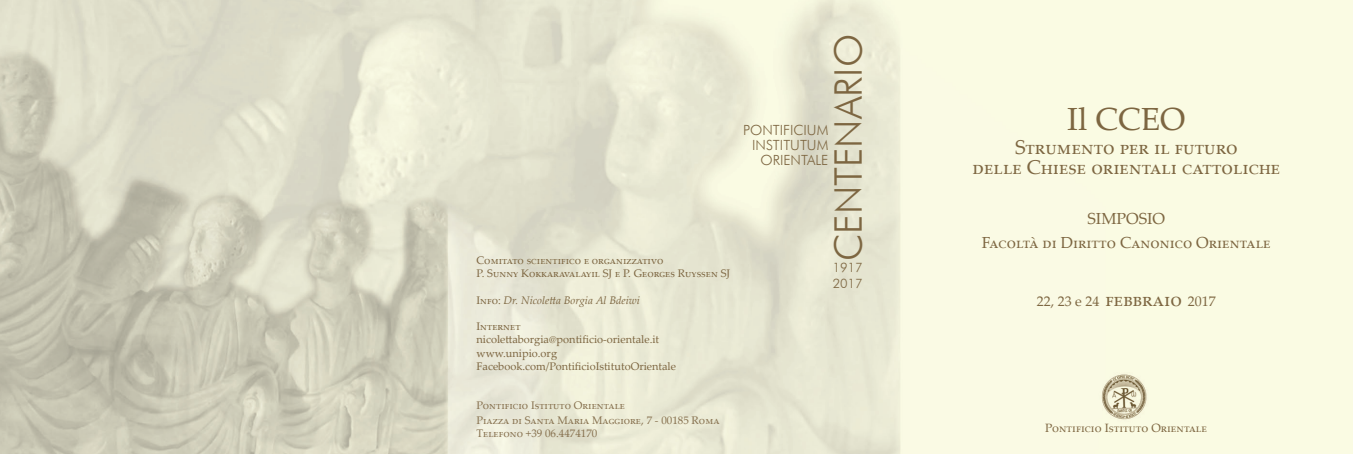
<style>
.page{position:relative;width:1353px;height:454px;background:#fff}
.page>*{position:absolute;margin:0;border:0;box-sizing:border-box;transform-origin:0 0}
.t1{font:300 38px "Futura BT";color:#7d6641}
.t2{font:32px "Palatino Linotype";color:#7d6641}
.t3{font:20px "Palatino Linotype";color:#7d6641}
.t4{font:16px "Palatino Linotype";color:#7d6641}
.t5{font:300 14px "Futura BT";color:#7d6641}
.t6{font:14px "Palatino Linotype";color:#7d6641}
.t7{font:300 13px "Futura BT";color:#7d6641}
.t8{font:12px "Palatino Linotype";color:#7d6641}
.t9{font:11px "Palatino Linotype";color:#7d6641}
.t10{font:11px "Palatino Linotype";color:#86704e}
.t11{font:italic 11px "Palatino Linotype";color:#7d6641}
.s1{font-style:normal}
.s2{font-size:20px}
</style>
<div class="page">
<img style="left:0;top:0;width:1352px;height:454px">
<p class="t9" style="left:476px;top:252px;width:188px">Comitato scientifico e organizzativo</p>
<p class="t9" style="left:476px;top:266px;width:255px">P. Sunny Kokkaravalayil SJ e P. Georges Ruyssen SJ</p>
<p class="t11" style="left:476px;top:292px;width:165px"><span class="s1">Info:</span> Dr. Nicoletta Borgia Al Bdeiwi</p>
<p class="t9" style="left:476px;top:318px;width:46px">Internet</p>
<p class="t9" style="left:476px;top:332px;width:184px">nicolettaborgia@pontificio-orientale.it</p>
<p class="t9" style="left:476px;top:345px;width:82px">www.unipio.org</p>
<p class="t9" style="left:476px;top:358px;width:201px">Facebook.com/PontificioIstitutoOrientale</p>
<p class="t10" style="left:476px;top:398px;width:150px">Pontificio Istituto Orientale</p>
<p class="t10" style="left:476px;top:412px;width:244px">Piazza di Santa Maria Maggiore, 7 - 00185 Roma</p>
<p class="t10" style="left:476px;top:425px;width:122px">Telefono +39 06.4474170</p>
<p class="t1" style="left:825px;top:261px;width:228px;rotate:-90deg">CENTENARIO</p>
<p class="t7" style="left:832px;top:260px;width:31px">1917</p>
<p class="t7" style="left:832px;top:276px;width:31px">2017</p>
<p class="t5" style="left:743px;top:121px;width:87px">PONTIFICIUM</p>
<p class="t5" style="left:752px;top:136px;width:78px">INSTITUTUM</p>
<p class="t5" style="left:760px;top:151px;width:69px">ORIENTALE</p>
<p class="t2" style="left:1067px;top:96px;width:120px">Il CCEO</p>
<p class="t3" style="left:1014px;top:133px;width:224px">Strumento per il futuro</p>
<p class="t3" style="left:972px;top:153px;width:309px">delle Chiese orientali cattoliche</p>
<p class="t4" style="left:1087px;top:207px;width:79px">SIMPOSIO</p>
<p class="t4" style="left:981px;top:231px;width:290px">Facoltà di Diritto Canonico Orientale</p>
<p class="t6" style="left:1036px;top:291px;width:181px">22, 23 e 24 <span class="s2">febbraio</span> 2017</p>
<p class="t8" style="left:1044px;top:419px;width:164px">Pontificio Istituto Orientale</p>
</div>
